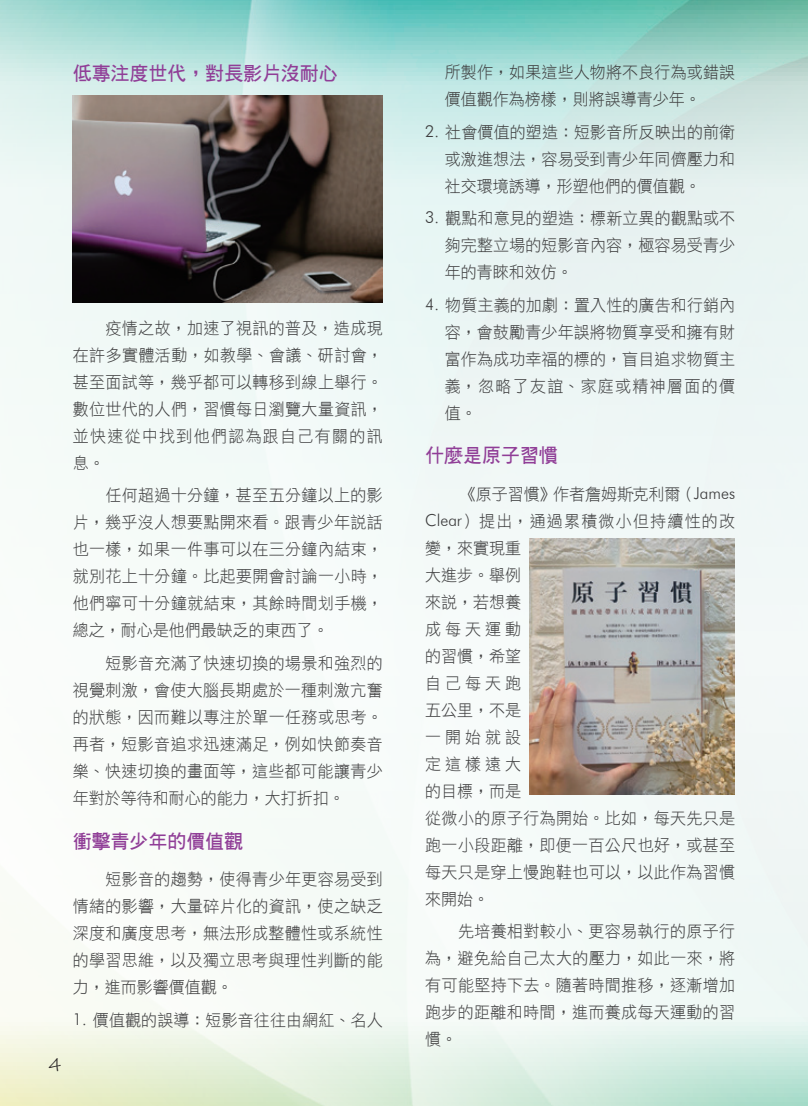
<style>
.page{position:relative;width:808px;height:1106px;background:#fff}
.page>*{position:absolute;margin:0;border:0;box-sizing:border-box;transform-origin:0 0}
.t1{font:19.5px "DF Hei Bd HK BF";color:#903e97}
.t2{font:18px "Ink Free";color:#231f20}
.t3{font:16.5px/27px "DF Hei Lt HK BF";letter-spacing:.02em;color:#3e3e3f;text-align:justify}
.s1{font-family:"Futura BT";font-weight:300}
</style>
<div class="page">
<img style="left:0;top:0;width:808px;height:1106px">
<img style="left:72px;top:95px;width:311px;height:207px">
<img style="left:530px;top:538px;width:205px;height:256px">
<p class="t1" style="left:73px;top:64px;width:266px">低專注度世代，對長影片沒耐心</p>
<p class="t2" style="left:48px;top:1052px;width:14px">4</p>
<p class="t3" style="left:73px;top:314px;width:311px;text-indent:33px">疫情之故，加速了視訊的普及，造成現在許多實體活動，如教學、會議、研討會，甚至面試等，幾乎都可以轉移到線上舉行。數位世代的人們，習慣每日瀏覽大量資訊，並快速從中找到他們認為跟自己有關的訊息。</p>
<p class="t3" style="left:73px;top:482px;width:311px;text-indent:33px">任何超過十分鐘，甚至五分鐘以上的影片，幾乎沒人想要點開來看。跟青少年說話也一樣，如果一件事可以在三分鐘內結束，就別花上十分鐘。比起要開會討論一小時，他們寧可十分鐘就結束，其餘時間划手機，總之，耐心是他們最缺乏的東西了。</p>
<p class="t3" style="left:73px;top:649px;width:311px;text-indent:33px">短影音充滿了快速切換的場景和強烈的視覺刺激，會使大腦長期處於一種刺激亢奮的狀態，因而難以專注於單一任務或思考。再者，短影音追求迅速滿足，例如快節奏音樂、快速切換的畫面等，這些都可能讓青少年對於等待和耐心的能力，大打折扣。</p>
<p class="t1" style="left:73px;top:831px;width:172px">衝擊青少年的價值觀</p>
<p class="t3" style="left:73px;top:865px;width:311px;text-indent:33px">短影音的趨勢，使得青少年更容易受到情緒的影響，大量碎片化的資訊，使之缺乏深度和廣度思考，無法形成整體性或系統性的學習思維，以及獨立思考與理性判斷的能力，進而影響價值觀。</p>
<p class="t3" style="left:73px;top:1006px;width:311px"><span class="s1">1.</span> 價值觀的誤導：短影音往往由網紅、名人</p>
<p class="t3" style="left:445px;top:59px;width:292px">所製作，如果這些人物將不良行為或錯誤價值觀作為榜樣，則將誤導青少年。</p>
<p class="t3" style="left:445px;top:118px;width:292px;text-indent:-19px"><span class="s1">2.</span> 社會價值的塑造：短影音所反映出的前衛或激進想法，容易受到青少年同儕壓力和社交環境誘導，形塑他們的價值觀。</p>
<p class="t3" style="left:445px;top:205px;width:292px;text-indent:-19px"><span class="s1">3.</span> 觀點和意見的塑造：標新立異的觀點或不夠完整立場的短影音內容，極容易受青少年的青睞和效仿。</p>
<p class="t3" style="left:445px;top:291px;width:292px;text-indent:-19px"><span class="s1">4.</span> 物質主義的加劇：置入性的廣告和行銷內容，會鼓勵青少年誤將物質享受和擁有財富作為成功幸福的標的，盲目追求物質主義，忽略了友誼、家庭或精神層面的價值。</p>
<p class="t1" style="left:425px;top:445px;width:134px">什麼是原子習慣</p>
<p class="t3" style="left:425px;top:480px;width:311px;text-align:left;text-indent:35px">《原子習慣》作者詹姆斯<span class="s1">·</span>克利爾（<span class="s1">James<br>Clear</span>）提出，通過累積微小但持續性的改變，來實現重<br>大進步。舉例<br>來說，若想養<br>成每天運動<br>的習慣，希望<br>自己每天跑<br>五公里，不是<br>一開始就設<br>定這樣遠大<br>的目標，而是<br>從微小的原子行為開始。比如，每天先只是跑一小段距離，即便一百公尺也好，或甚至每天只是穿上慢跑鞋也可以，以此作為習慣來開始。</p>
<p class="t3" style="left:425px;top:917px;width:311px;text-indent:33px">先培養相對較小、更容易執行的原子行為，避免給自己太大的壓力，如此一來，將有可能堅持下去。隨著時間推移，逐漸增加跑步的距離和時間，進而養成每天運動的習慣。</p>
</div>
